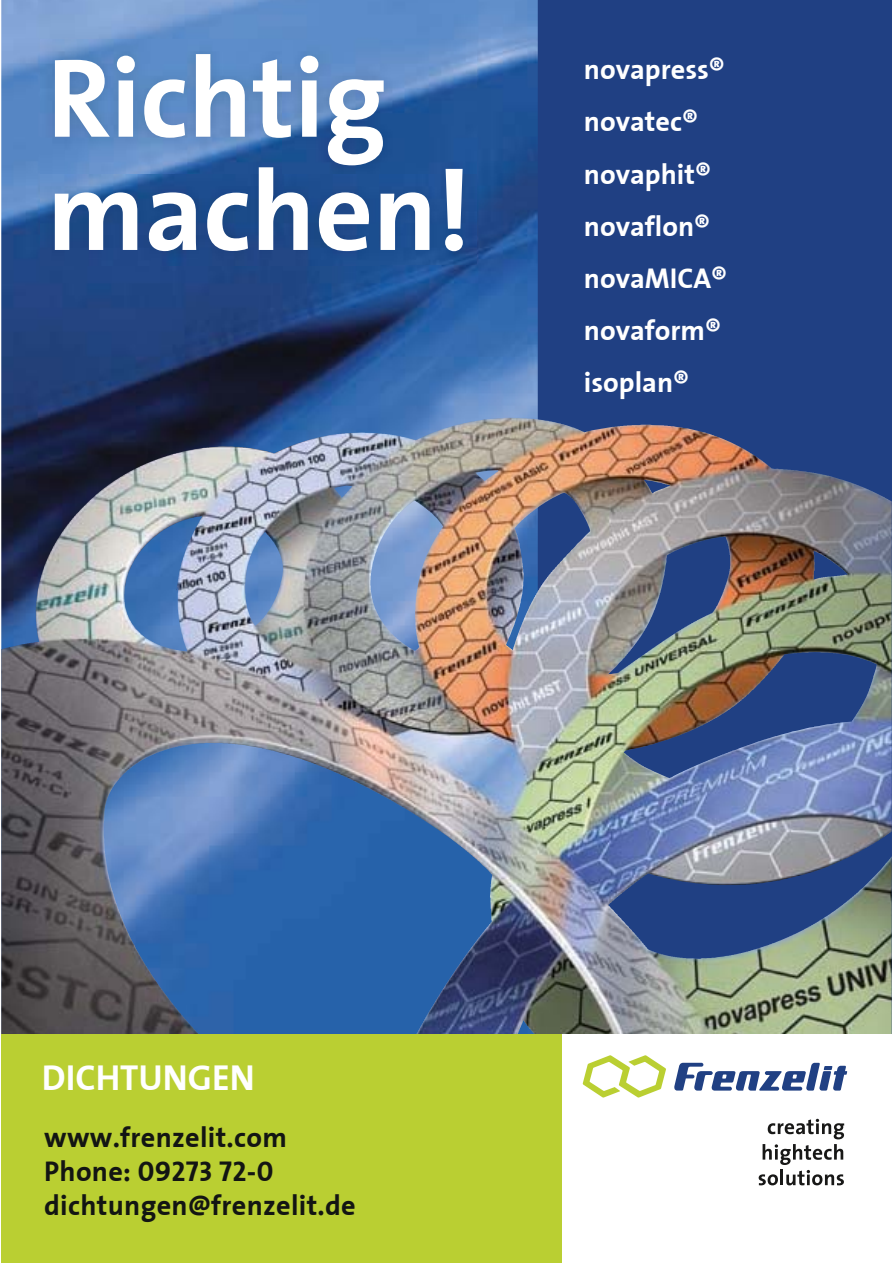
<style>
.page{position:relative;width:893px;height:1263px;background:#fff}
.page>*{position:absolute;margin:0;border:0;box-sizing:border-box;transform-origin:0 0}
.t1{font:113.25px/113.2px "The Sans Bold PFZ Plain";letter-spacing:-.005em;color:#fff}
.t2{font:35.7px "The Sans Bold PFZ Plain";color:#fff}
.t3{font:28.35px/52.2px "The Sans Bold PFZ Plain";color:#fff}
.t4{font:28.35px/33.9px "The Sans Bold PFZ Plain";letter-spacing:.01em;color:#131513}
</style>
<div class="page">
<img style="left:537px;top:0;width:354px;height:1034px">
<img style="left:1px;top:0;width:536px;height:1034px">
<img style="left:146px;top:418px;width:356px;height:46px">
<img style="left:40px;top:40px;width:436px;height:225px">
<div style="left:1px;top:1034px;width:561px;height:229px;background:#bacf32"></div>
<svg style="left:758px;top:1119px;width:86px;height:66px"></svg>
<svg style="left:582px;top:1055px;width:84px;height:43px"></svg>
<svg style="left:674px;top:1063px;width:173px;height:28px"></svg>
<h1 class="t1" style="left:47px;top:39px;width:426px">Richtig machen!</h1>
<p class="t3" style="left:584px;top:43px;width:145px">novapress® novatec® novaphit® novaflon® novaMICA® novaform® isoplan®</p>
<p class="t2" style="left:42px;top:1048px;width:214px">DICHTUNGEN</p>
<p class="t4" style="left:44px;top:1120px;width:313px">www.frenzelit.com<br>Phone: 09273 72-0 dichtungen@frenzelit.de</p>
</div>
